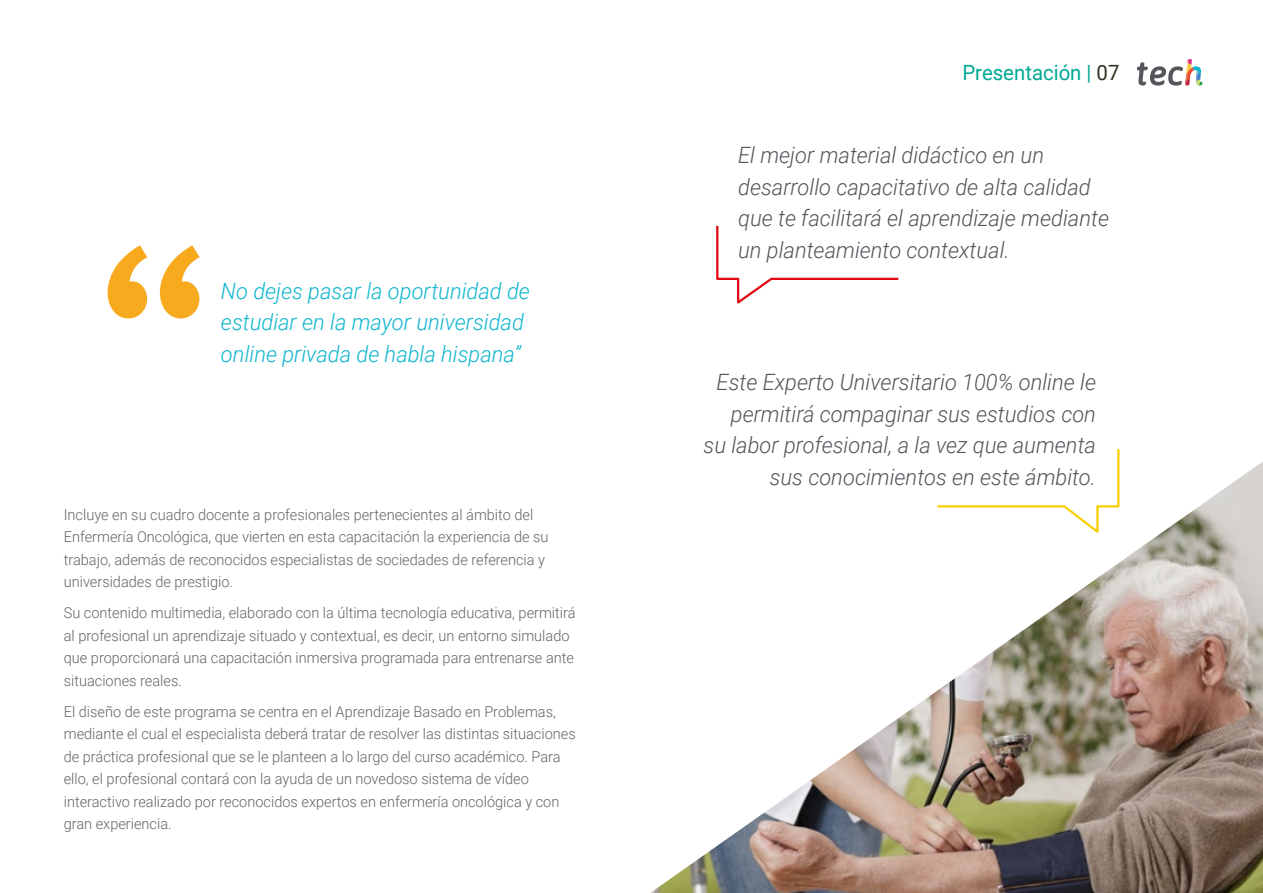
<style>
.page{position:relative;width:1263px;height:893px;background:#fff}
.page>*{position:absolute;margin:0;border:0;box-sizing:border-box;transform-origin:0 0}
.t1{font:italic 300 22.5px/31.5px "Roboto";color:#52555b;text-align:right}
.t2{font:italic 300 22.5px/31.5px "Roboto";color:#0fb6cf}
.t3{font:21px "Roboto";color:#00a996}
.t4{font:300 15px/22.5px "Roboto";color:#61646a}
.s1{color:#312e20}
</style>
<div class="page">
<svg style="left:716px;top:225px;width:183px;height:79px"></svg>
<img style="left:650px;top:461px;width:613px;height:432px">
<svg style="left:1137px;top:59px;width:65px;height:27px"></svg>
<svg style="left:108px;top:245px;width:92px;height:73px"></svg>
<h1 class="t2" style="left:221px;top:274px;width:310px">No dejes pasar la oportunidad de estudiar en la mayor universidad online privada de habla hispana”</h1>
<p class="t4" style="left:64px;top:502px;width:486px">Incluye en su cuadro docente a profesionales pertenecientes al ámbito del Enfermería Oncológica, que vierten en esta capacitación la experiencia de su trabajo, además de reconocidos especialistas de sociedades de referencia y universidades de prestigio.</p>
<p class="t4" style="left:64px;top:601px;width:513px">Su contenido multimedia, elaborado con la última tecnología educativa, permitirá al profesional un aprendizaje situado y contextual, es decir, un entorno simulado que proporcionará una capacitación inmersiva programada para entrenarse ante situaciones reales.</p>
<p class="t4" style="left:64px;top:699px;width:513px">El diseño de este programa se centra en el Aprendizaje Basado en Problemas, mediante el cual el especialista deberá tratar de resolver las distintas situaciones de práctica profesional que se le planteen a lo largo del curso académico. Para ello, el profesional contará con la ayuda de un novedoso sistema de vídeo interactivo realizado por reconocidos expertos en enfermería oncológica y con gran experiencia.</p>
<h2 class="t3" style="left:962px;top:57px;width:159px">Presentación | <span class="s1">07</span></h2>
<h1 class="t1" style="left:738px;top:139px;width:372px;text-align:left">El mejor material didáctico en un desarrollo capacitativo de alta calidad que te facilitará el aprendizaje mediante un planteamiento contextual.</h1>
<h1 class="t1" style="left:704px;top:365px;width:394px">Este Experto Universitario 100% online le permitirá compaginar sus estudios con su labor profesional, a la vez que aumenta sus conocimientos en este ámbito.</h1>
</div>
